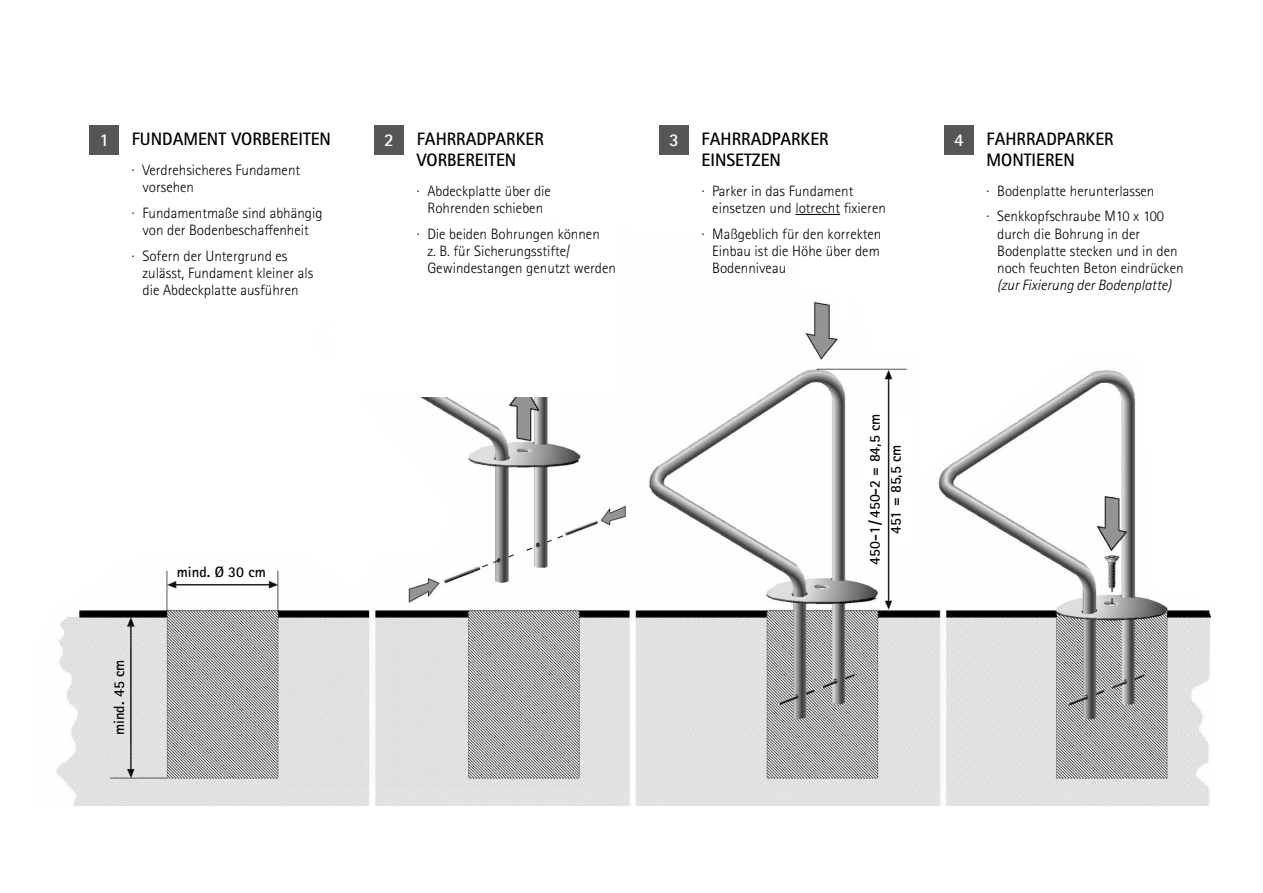
<style>
.page{position:relative;width:1263px;height:893px;background:#fff}
.page>*{position:absolute;margin:0;border:0;box-sizing:border-box;transform-origin:0 0}
.t1{font:700 18px/21px "Rotis Sans Serif Std";color:#000}
.t2{font:700 18px "Rotis Sans Serif Std";color:#fff}
.t3{font:300 15px/17.2px "Rotis Sans Serif Std";color:#000}
.t4{font:700 15px/21px "Rotis Sans Serif Std";color:#000;text-align:center}
.t5{font:italic 300 15px "Rotis Sans Serif Std";color:#000}
</style>
<div class="page">
<img style="left:56px;top:213px;width:1156px;height:592px">
<div style="left:332px;top:230px;width:285px;height:167px;background:#fff"></div>
<div style="left:944px;top:125px;width:30px;height:30px;background:#565656"></div>
<div style="left:659px;top:125px;width:30px;height:30px;background:#565656"></div>
<div style="left:89px;top:125px;width:30px;height:30px;background:#565656"></div>
<div style="left:374px;top:125px;width:30px;height:30px;background:#565656"></div>
<hr style="left:795px;top:214px;width:45px;height:1px;background:#000">
<p class="t2" style="left:99px;top:129px;width:11px">1</p>
<p class="t1" style="left:132px;top:128px;width:201px">FUNDAMENT VORBEREITEN</p>
<p class="t2" style="left:384px;top:129px;width:11px">2</p>
<p class="t2" style="left:669px;top:129px;width:11px">3</p>
<p class="t2" style="left:954px;top:129px;width:11px">4</p>
<p class="t3" style="left:142px;top:161px;width:159px;text-indent:-11px">· Verdrehsicheres Fundament vorsehen</p>
<p class="t3" style="left:132px;top:204px;width:192px;text-align:center">· Fundamentmaße sind abhängig von der Bodenbeschaffenheit</p>
<p class="t3" style="left:142px;top:247px;width:172px;text-indent:-11px">· Sofern der Untergrund es zulässt, Fundament kleiner als die Abdeckplatte ausführen</p>
<p class="t1" style="left:417px;top:128px;width:129px">FAHRRADPARKER<br>VORBEREITEN</p>
<p class="t3" style="left:417px;top:182px;width:136px;text-align:center">· Abdeckplatte über die<br>Rohrenden schieben</p>
<p class="t3" style="left:427px;top:225px;width:190px;text-indent:-11px">· Die beiden Bohrungen können<br>z. B. für Sicherungsstifte/<br>Gewindestangen genutzt werden</p>
<p class="t1" style="left:702px;top:128px;width:129px">FAHRRADPARKER<br>EINSETZEN</p>
<p class="t3" style="left:712px;top:182px;width:175px;text-indent:-11px">· Parker in das Fundament einsetzen und lotrecht fixieren</p>
<p class="t3" style="left:712px;top:225px;width:171px;text-align:justify;text-indent:-11px">· Maßgeblich für den korrekten Einbau ist die Höhe über dem Bodenniveau</p>
<p class="t1" style="left:986px;top:128px;width:129px">FAHRRADPARKER<br>MONTIEREN</p>
<p class="t3" style="left:986px;top:178px;width:179px;line-height:25.8px">· Bodenplatte herunterlassen<br>· Senkkopfschraube M10 x 100</p>
<p class="t3" style="left:997px;top:225px;width:188px">durch die Bohrung in der<br>Bodenplatte stecken und in den noch feuchten Beton eindrücken</p>
<p class="t5" style="left:997px;top:277px;width:176px">(zur Fixierung der Bodenplatte)</p>
<p class="t4" style="left:109px;top:735px;width:77px;rotate:-90deg">mind. 45 cm</p>
<p class="t4" style="left:177px;top:561px;width:91px">mind. Ø 30 cm</p>
<p class="t4" style="left:864px;top:565px;width:153px;rotate:-90deg">450-1/450-2 = 84,5 cm<br>451 = 85,5 cm</p>
</div>
